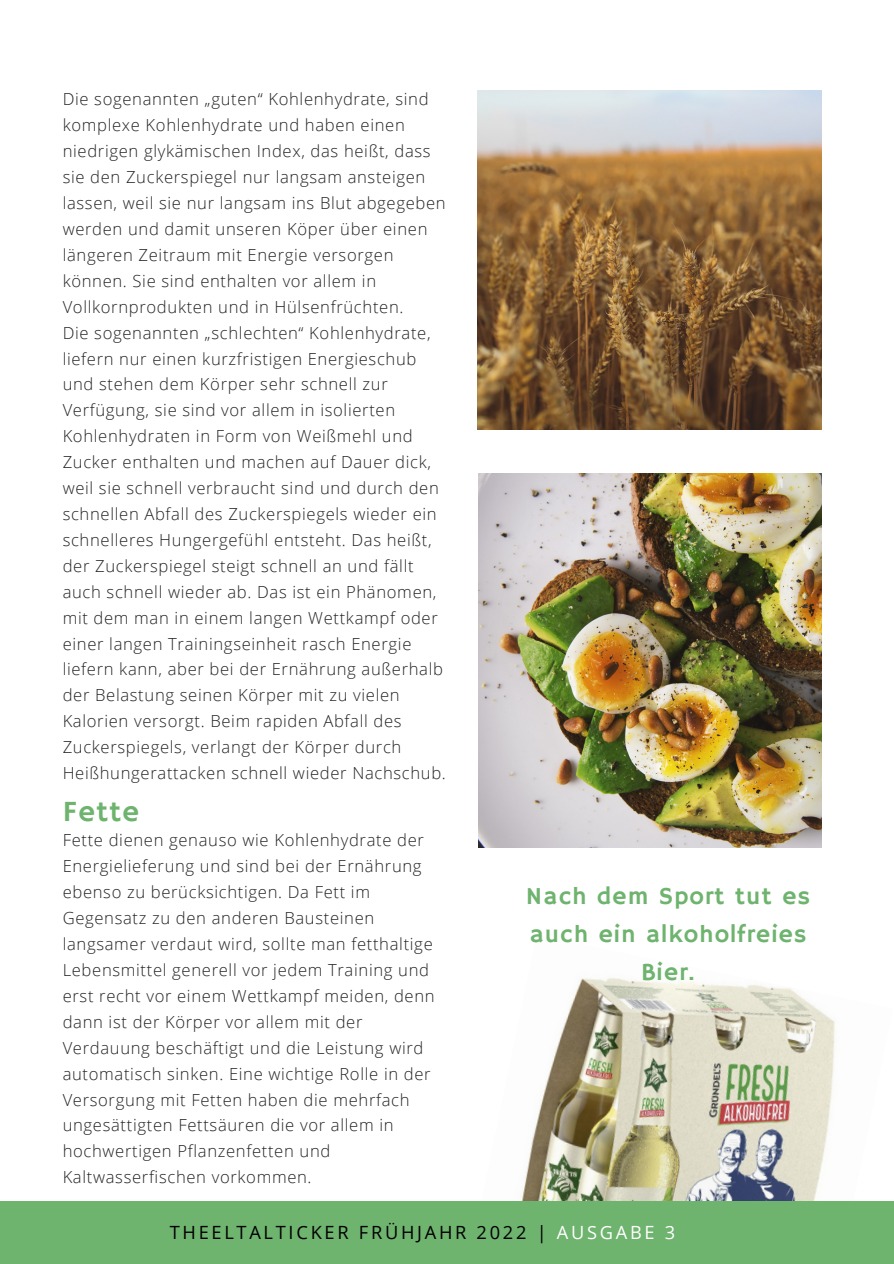
<style>
.page{position:relative;width:894px;height:1264px;background:#fff}
.page>*{position:absolute;margin:0;border:0;box-sizing:border-box;transform-origin:0 0}
.t1{font:29.1px "Hammersmith One";letter-spacing:.03em;color:#6eb36e}
.t2{font:24.75px/38.2px "Hammersmith One";letter-spacing:.04em;color:#6eb36e;text-align:center}
.t3{font:18.15px "Open Sans";letter-spacing:.15em;color:#000}
.t4{font:300 16.65px/26px "Open Sans";letter-spacing:.04em;color:#222}
.s1{color:#fff}
</style>
<div class="page">
<img style="left:479px;top:473px;width:342px;height:374px">
<img style="left:477px;top:90px;width:344px;height:339px">
<img style="left:521px;top:977px;width:314px;height:224px">
<div style="left:0;top:1201px;width:893px;height:62px;background:#6eb36e"></div>
<p class="t4" style="left:63px;top:86px;width:384px">Die sogenannten „guten“ Kohlenhydrate, sind komplexe Kohlenhydrate und haben einen niedrigen glykämischen Index, das heißt, dass sie den Zuckerspiegel nur langsam ansteigen lassen, weil sie nur langsam ins Blut abgegeben werden und damit unseren Köper über einen längeren Zeitraum mit Energie versorgen können. Sie sind enthalten vor allem in Vollkornprodukten und in Hülsenfrüchten.</p>
<p class="t4" style="left:63px;top:319px;width:384px">Die sogenannten „schlechten“ Kohlenhydrate, liefern nur einen kurzfristigen Energieschub und stehen dem Körper sehr schnell zur Verfügung, sie sind vor allem in isolierten Kohlenhydraten in Form von Weißmehl und Zucker enthalten und machen auf Dauer dick, weil sie schnell verbraucht sind und durch den schnellen Abfall des Zuckerspiegels wieder ein schnelleres Hungergefühl entsteht. Das heißt, der Zuckerspiegel steigt schnell an und fällt auch schnell wieder ab. Das ist ein Phänomen, mit dem man in einem langen Wettkampf oder einer langen Trainingseinheit rasch Energie liefern kann, aber bei der Ernährung außerhalb der Belastung seinen Körper mit zu vielen Kalorien versorgt. Beim rapiden Abfall des Zuckerspiegels, verlangt der Körper durch Heißhungerattacken schnell wieder Nachschub.</p>
<p class="t1" style="left:63px;top:794px;width:78px">Fette</p>
<p class="t4" style="left:63px;top:827px;width:373px">Fette dienen genauso wie Kohlenhydrate der Energielieferung und sind bei der Ernährung ebenso zu berücksichtigen. Da Fett im Gegensatz zu den anderen Bausteinen langsamer verdaut wird, sollte man fetthaltige Lebensmittel generell vor jedem Training und erst recht vor einem Wettkampf meiden, denn dann ist der Körper vor allem mit der Verdauung beschäftigt und die Leistung wird automatisch sinken. Eine wichtige Rolle in der Versorgung mit Fetten haben die mehrfach ungesättigten Fettsäuren die vor allem in hochwertigen Pflanzenfetten und Kaltwasserfischen vorkommen.</p>
<p class="t2" style="left:525px;top:877px;width:285px">Nach dem Sport tut es auch ein alkoholfreies<br>Bier.</p>
<p class="t3" style="left:170px;top:1219px;width:507px">THEELTALTICKER FRÜHJAHR 2022 | <span class="s1">AUSGABE 3</span></p>
</div>
